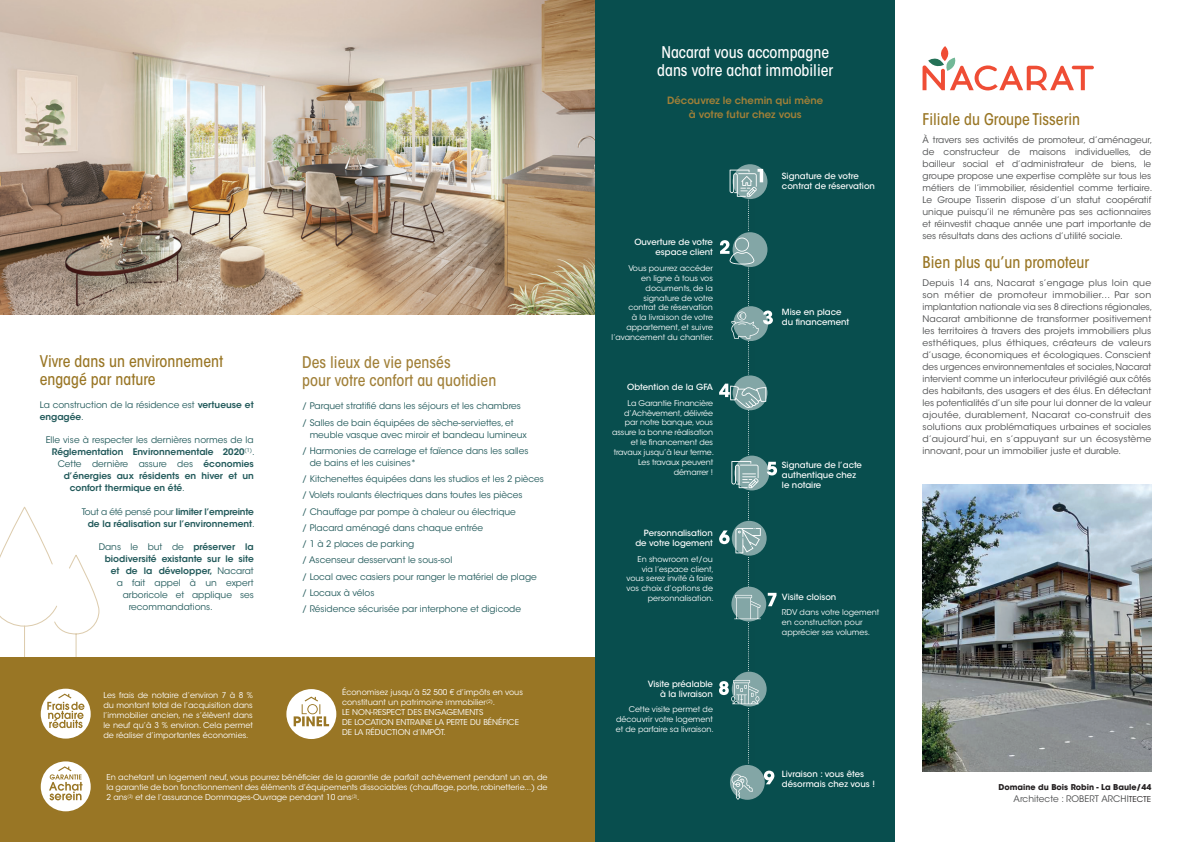
<style>
.page{position:relative;width:1191px;height:842px;background:#fff}
.page>*{position:absolute;margin:0;border:0;box-sizing:border-box;transform-origin:0 0}
.t1{font:500 condensed 16px/18px "ITC Avant Garde Std";color:#997625}
.t2{font:500 condensed 16px/18px "ITC Avant Garde Std";color:#a18038}
.t3{font:500 condensed 16px/18px "ITC Avant Garde Std";color:#fff}
.t4{font:600 10px/14px "ITC Avant Garde Std";color:#a18038;text-align:center}
.t5{font:9px/12px "ITC Avant Garde Std";color:#4b4c4d}
.t6{font:9px/12px "ITC Avant Garde Std";color:#21595a}
.t7{font:600 9px/12px "ITC Avant Garde Std";color:#21595a;text-align:right}
.t8{font:500 8.5px/10px "ITC Avant Garde Std";color:#fff}
.t9{font:8px/10px "ITC Avant Garde Std";color:#fff;text-align:justify}
.t10{font:700 8px "ITC Avant Garde Std";color:#231f20}
.t11{font:7.9px/9.9px "ITC Avant Garde Std";color:#fff;text-align:right}
.s1{font-weight:600}
.s2{font-weight:400}
.s3{font-size:8px;color:#231f20}
</style>
<div class="page">
<svg style="left:0;top:507px;width:100px;height:150px"></svg>
<img style="left:0;top:0;width:595px;height:315px">
<div style="left:0;top:657px;width:595px;height:185px;background:#997625"></div>
<div style="left:595px;top:0;width:300px;height:842px;background:#084e4e"></div>
<hr style="left:1071px;top:66px;width:23px;height:3px;background:#ef4d35;border-radius:2px">
<svg style="left:922px;top:46px;width:152px;height:44px"></svg>
<img style="left:922px;top:484px;width:229px;height:288px">
<svg style="left:41px;top:689px;width:50px;height:50px"></svg>
<svg style="left:41px;top:761px;width:50px;height:50px"></svg>
<svg style="left:286px;top:689px;width:50px;height:50px"></svg>
<svg style="left:732px;top:164px;width:35px;height:35px"></svg>
<svg style="left:719px;top:169px;width:58px;height:631px"></svg>
<p class="t1" style="left:40px;top:352px;width:185px">Vivre dans un environnement engagé par nature</p>
<p class="t6" style="left:40px;top:399px;width:215px">La construction de la résidence est <span class="s1">vertueuse et engagée</span>.</p>
<p class="t6" style="left:46px;top:434px;width:209px">Elle vise à respecter les dernières normes de la</p>
<p class="t7" style="left:52px;top:446px;width:205px">Réglementation Environnementale 2020<sup>(1)</sup><span class="s2">.</span></p>
<p class="t6" style="left:58px;top:458px;width:198px">Cette dernière assure des <span class="s1">économies</span></p>
<p class="t7" style="left:64px;top:470px;width:192px">d’énergies aux résidents en hiver et un</p>
<p class="t7" style="left:70px;top:482px;width:117px">confort thermique en été<span class="s2">.</span></p>
<p class="t7" style="left:82px;top:505px;width:175px"><span class="s2">Tout a été pensé pour</span> limiter l’empreinte de la réalisation sur l’environnement<span class="s2">.</span></p>
<p class="t6" style="left:99px;top:541px;width:156px">Dans le but de <span class="s1">préserver la</span></p>
<p class="t7" style="left:105px;top:553px;width:150px">biodiversité existante sur le site</p>
<p class="t7" style="left:111px;top:565px;width:145px">et de la développer, <span class="s2">Nacarat</span></p>
<p class="t6" style="left:117px;top:577px;width:138px">a fait appel à un expert</p>
<p class="t6" style="left:123px;top:589px;width:133px">arboricole et applique ses</p>
<p class="t6" style="left:129px;top:601px;width:86px">recommandations.</p>
<p class="t2" style="left:302px;top:353px;width:196px">Des lieux de vie pensés<br>pour votre confort au quotidien</p>
<p class="t6" style="left:302px;top:400px;width:220px">/ Parquet stratifié dans les séjours et les chambres</p>
<p class="t6" style="left:310px;top:416px;width:219px;text-indent:-7px">/ Salles de bain équipées de sèche-serviettes, et meuble vasque avec miroir et bandeau lumineux</p>
<p class="t6" style="left:310px;top:445px;width:220px;text-indent:-7px">/ Harmonies de carrelage et faïence dans les salles de bains et les cuisines*</p>
<p class="t6" style="left:302px;top:473px;width:243px">/ Kitchenettes équipées dans les studios et les 2 pièces</p>
<p class="t6" style="left:302px;top:489px;width:222px">/ Volets roulants électriques dans toutes les pièces</p>
<p class="t6" style="left:302px;top:505px;width:215px">/ Chauffage par pompe à chaleur ou électrique</p>
<p class="t6" style="left:302px;top:522px;width:182px">/ Placard aménagé dans chaque entrée</p>
<p class="t6" style="left:302px;top:538px;width:114px">/ 1 à 2 places de parking</p>
<p class="t6" style="left:302px;top:554px;width:152px">/ Ascenseur desservant le sous-sol</p>
<p class="t6" style="left:302px;top:570px;width:236px">/ Local avec casiers pour ranger le matériel de plage</p>
<p class="t6" style="left:302px;top:587px;width:74px">/ Locaux à vélos</p>
<p class="t6" style="left:302px;top:603px;width:220px">/ Résidence sécurisée par interphone et digicode</p>
<p class="t9" style="left:342px;top:687px;width:182px;text-align:left">Économisez jusqu’à 52 500 € d’impôts en vous constituant un patrimoine immobilier<sup>(2)</sup>.<br>LE NON-RESPECT DES ENGAGEMENTS<br>DE LOCATION ENTRAINE LA PERTE DU BÉNÉFICE DE LA RÉDUCTION d’IMPÔT.</p>
<p class="t9" style="left:103px;top:690px;width:151px">Les frais de notaire d’environ 7 à 8 % du montant total de l’acquisition dans l’immobilier ancien, ne s’élèvent dans le neuf qu’à 3 % environ. Cela permet de réaliser d’importantes économies.</p>
<p class="t9" style="left:106px;top:773px;width:442px">En achetant un logement neuf, vous pourrez bénéficier de la garantie de parfait achèvement pendant un an, de la garantie de bon fonctionnement des éléments d’équipements dissociables (chauffage, porte, robinetterie...) de 2 ans<sup>(3)</sup> et de l’assurance Dommages-Ouvrage pendant 10 ans<sup>(3)</sup>.</p>
<p class="t3" style="left:657px;top:43px;width:177px">Nacarat vous accompagne dans votre achat immobilier</p>
<p class="t4" style="left:667px;top:93px;width:158px">Découvrez le chemin qui mène à votre futur chez vous</p>
<p class="t8" style="left:634px;top:237px;width:80px;text-align:right">Ouverture de votre espace client</p>
<p class="t11" style="left:611px;top:263px;width:104px">Vous pourrez accéder<br>en ligne à tous vos documents, de la signature de votre<br>contrat de réservation<br>à la livraison de votre appartement, et suivre l’avancement du chantier.</p>
<p class="t8" style="left:627px;top:382px;width:87px">Obtention de la GFA</p>
<p class="t11" style="left:612px;top:398px;width:103px">La Garantie Financière d’Achèvement, délivrée par notre banque, vous assure la bonne réalisation et le financement des travaux jusqu’à leur terme.<br>Les travaux peuvent démarrer !</p>
<p class="t8" style="left:635px;top:528px;width:79px;text-align:right">Personnalisation de votre logement</p>
<p class="t11" style="left:626px;top:554px;width:89px">En showroom et/ou via l’espace client, vous serez invité à faire vos choix d’options de personnalisation.</p>
<p class="t8" style="left:647px;top:678px;width:67px;text-align:right">Visite préalable à la livraison</p>
<p class="t11" style="left:616px;top:704px;width:100px;text-align:justify;text-indent:13px">Cette visite permet de découvrir votre logement et de parfaire sa livraison.</p>
<p class="t8" style="left:782px;top:171px;width:94px">Signature de votre contrat de réservation</p>
<p class="t8" style="left:782px;top:307px;width:69px">Mise en place du financement</p>
<p class="t8" style="left:782px;top:460px;width:82px">Signature de l’acte authentique chez le notaire</p>
<p class="t8" style="left:782px;top:592px;width:56px">Visite cloison</p>
<p class="t11" style="left:782px;top:608px;width:99px;text-align:left">RDV dans votre logement en construction pour apprécier ses volumes.</p>
<p class="t8" style="left:782px;top:769px;width:94px">Livraison : vous êtes désormais chez vous !</p>
<p class="t1" style="left:922px;top:110px;width:159px">Filiale du Groupe Tisserin</p>
<p class="t5" style="left:922px;top:134px;width:231px">À travers ses activités de promoteur, d’aménageur, de constructeur de maisons individuelles, de bailleur social et d’administrateur de biens, le groupe propose une expertise complète sur tous les métiers de l’immobilier, résidentiel comme tertiaire.<br>Le Groupe Tisserin dispose d’un statut coopératif unique puisqu’il ne rémunère pas ses actionnaires et réinvestit chaque année une part importante de ses résultats dans des actions d’utilité sociale.</p>
<p class="t1" style="left:922px;top:253px;width:168px">Bien plus qu’un promoteur</p>
<p class="t5" style="left:922px;top:277px;width:231px">Depuis 14 ans, Nacarat s’engage plus loin que son métier de promoteur immobilier... Par son implantation nationale via ses 8 directions régionales, Nacarat ambitionne de transformer positivement les territoires à travers des projets immobiliers plus esthétiques, plus éthiques, créateurs de valeurs d’usage, économiques et écologiques. Conscient des urgences environnementales et sociales, Nacarat intervient comme un interlocuteur privilégié aux côtés des habitants, des usagers et des élus. En détectant les potentialités d’un site pour lui donner de la valeur ajoutée, durablement, Nacarat co-construit des solutions aux problématiques urbaines et sociales d’aujourd’hui, en s’appuyant sur un écosystème innovant, pour un immobilier juste et durable.</p>
<p class="t10" style="left:998px;top:782px;width:154px">Domaine du Bois Robin - La Baule/44</p>
<p class="t5" style="left:1013px;top:793px;width:139px">Architecte : ROBERT ARCHI<span class="s3">TECTE</span></p>
</div>
